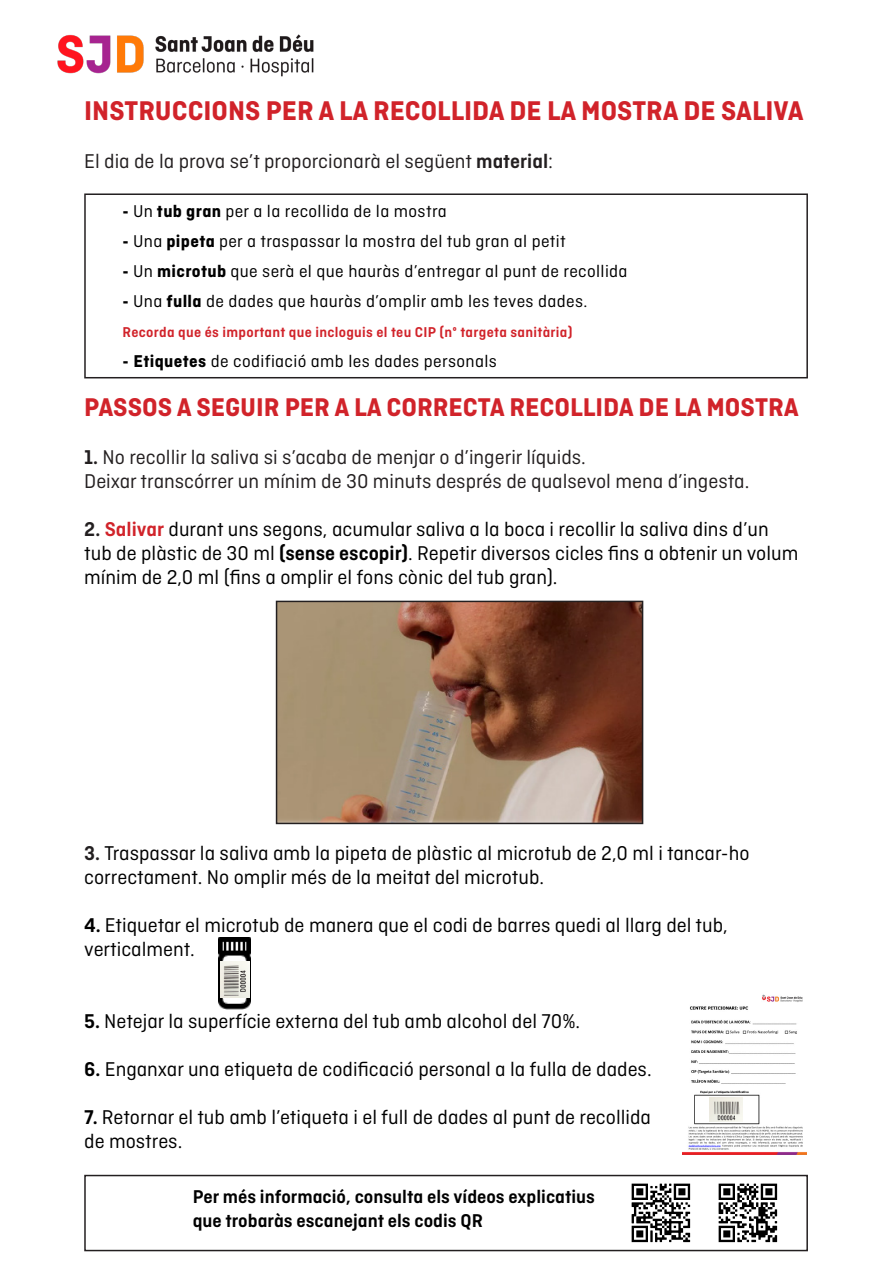
<style>
.page{position:relative;width:893px;height:1263px;background:#fff}
.page>*{position:absolute;margin:0;border:0;box-sizing:border-box;transform-origin:0 0}
.t1{font:700 28.5px "Ciutadella";color:#d1232a}
.t2{font:700 27px "Ciutadella";color:#d1232a}
.t3{font:21px/24px "Ciutadella";color:#000}
.t4{font:21px "Ciutadella";color:#231f20}
.t5{font:600 19.5px "Ciutadella";color:#000}
.t6{font:18px "Ciutadella";letter-spacing:.02em;color:#000}
.t7{font:600 15px "Ciutadella";letter-spacing:.02em;color:#d1232a}
.s1{font-weight:600}
.s2{font-weight:700}
.s3{font-weight:600;color:#231f20}
.s4{font-weight:600;color:#d1232a}
</style>
<div class="page">
<img style="left:718px;top:1183px;width:60px;height:60px">
<img style="left:219px;top:938px;width:31px;height:71px">
<img style="left:57px;top:34px;width:257px;height:43px">
<img style="left:279px;top:604px;width:361px;height:217px">
<div style="left:276px;top:601px;width:367px;height:223px;border:2px solid #231f20"></div>
<div style="left:84px;top:193px;width:724px;height:185px;border:2px solid #231f20"></div>
<img style="left:682px;top:994px;width:125px;height:160px">
<img style="left:709px;top:1097px;width:34px;height:25px">
<img style="left:631px;top:1183px;width:60px;height:60px">
<div style="left:84px;top:1175px;width:724px;height:76px;border:2px solid #231f20"></div>
<img style="left:220px;top:961px;width:29px;height:37px">
<p class="t1" style="left:84px;top:94px;width:721px">INSTRUCCIONS PER A LA RECOLLIDA DE LA MOSTRA DE SALIVA</p>
<p class="t4" style="left:84px;top:149px;width:470px">El dia de la prova se’t proporcionarà el següent <span class="s1">material</span>:</p>
<p class="t6" style="left:123px;top:201px;width:326px"><span class="s2">-</span> Un <span class="s2">tub gran</span> per a la recollida de la mostra</p>
<p class="t6" style="left:123px;top:231px;width:445px"><span class="s2">-</span> Una <span class="s2">pipeta</span> per a traspassar la mostra del tub gran al petit</p>
<p class="t6" style="left:123px;top:261px;width:506px"><span class="s2">-</span> Un <span class="s2">microtub</span> que serà el que hauràs d’entregar al punt de recollida</p>
<p class="t6" style="left:123px;top:291px;width:466px"><span class="s2">-</span> Una <span class="s2">fulla</span> de dades que hauràs d’omplir amb les teves dades.</p>
<p class="t7" style="left:123px;top:323px;width:451px">Recorda que és important que incloguis el teu CIP (nº targeta sanitària)</p>
<p class="t6" style="left:123px;top:351px;width:376px"><span class="s2">- Etiquetes</span> de codifiació amb les dades personals</p>
<p class="t2" style="left:84px;top:392px;width:716px">PASSOS A SEGUIR PER A LA CORRECTA RECOLLIDA DE LA MOSTRA</p>
<p class="t4" style="left:84px;top:446px;width:503px"><span class="s1">1.</span> No recollir la saliva si s’acaba de menjar o d’ingerir líquids.</p>
<p class="t4" style="left:84px;top:470px;width:667px">Deixar transcórrer un mínim de 30 minuts després de qualsevol mena d’ingesta.</p>
<p class="t3" style="left:84px;top:517px;width:716px"><span class="s3">2.</span> <span class="s4">Salivar</span> durant uns segons, acumular saliva a la boca i recollir la saliva dins d’un tub de plàstic de 30 ml <span class="s1">(sense escopir)</span>. Repetir diversos cicles fins a obtenir un volum mínim de 2,0 ml (fins a omplir el fons cònic del tub gran).</p>
<p class="t3" style="left:84px;top:841px;width:667px"><span class="s3">3.</span> Traspassar la saliva amb la pipeta de plàstic al microtub de 2,0 ml i tancar-ho</p>
<p class="t3" style="left:84px;top:865px;width:461px">correctament. No omplir més de la meitat del microtub.</p>
<p class="t3" style="left:84px;top:913px;width:645px"><span class="s1">4.</span> Etiquetar el microtub de manera que el codi de barres quedi al llarg del tub,</p>
<p class="t3" style="left:84px;top:937px;width:112px">verticalment.</p>
<p class="t3" style="left:84px;top:1009px;width:497px"><span class="s1">5.</span> Netejar la superfície externa del tub amb alcohol del 70%.</p>
<p class="t3" style="left:84px;top:1057px;width:569px"><span class="s1">6.</span> Enganxar una etiqueta de codificació personal a la fulla de dades.</p>
<p class="t3" style="left:84px;top:1105px;width:568px"><span class="s1">7.</span> Retornar el tub amb l’etiqueta i el full de dades al punt de recollida</p>
<p class="t3" style="left:84px;top:1129px;width:100px">de mostres.</p>
<p class="t5" style="left:193px;top:1185px;width:404px">Per més informació, consulta els vídeos explicatius</p>
<p class="t5" style="left:193px;top:1209px;width:292px">que trobaràs escanejant els codis QR</p>
</div>
